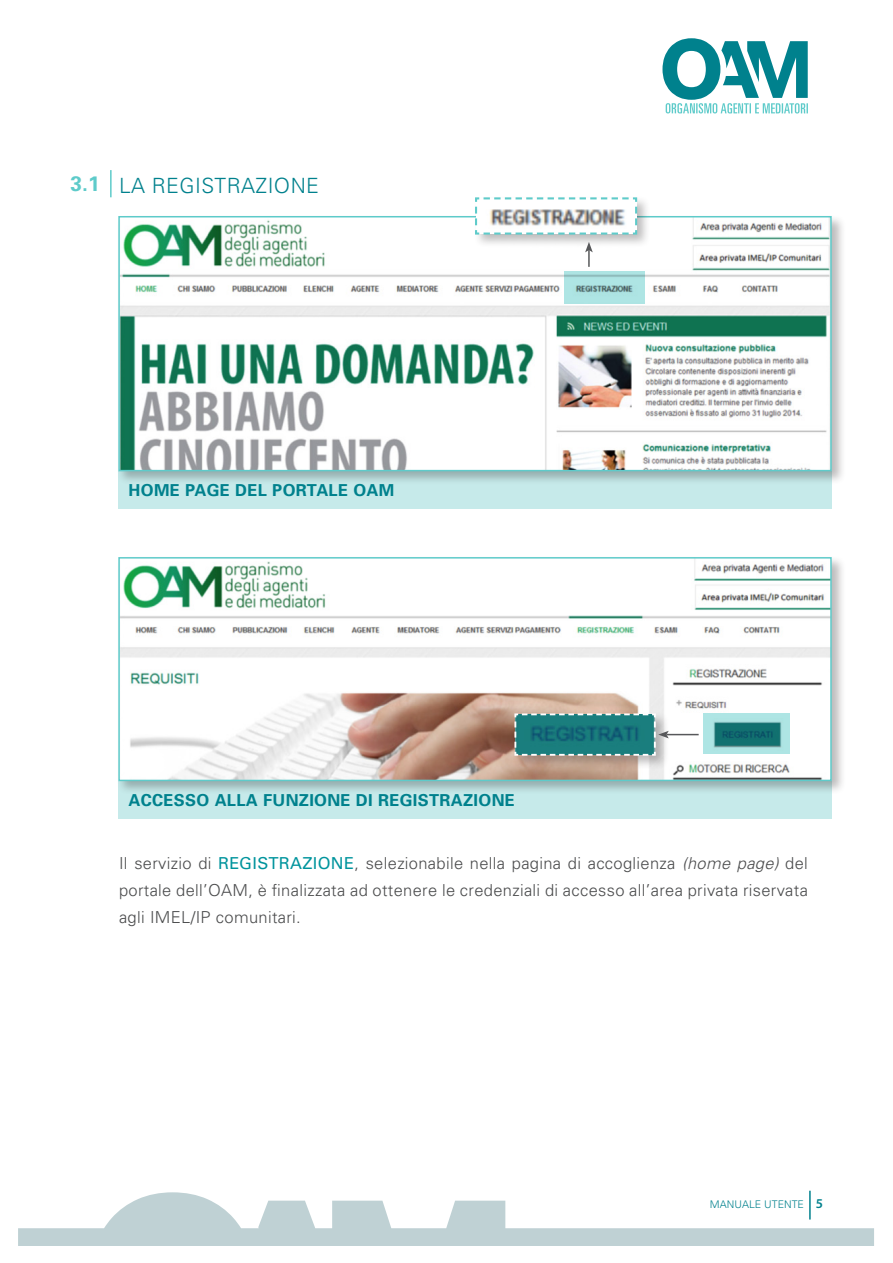
<style>
.page{position:relative;width:893px;height:1263px;background:#fff}
.page>*{position:absolute;margin:0;border:0;box-sizing:border-box;transform-origin:0 0}
.t1{font:300 21px "Univers";letter-spacing:.02em;color:#00818d}
.t2{font:700 21px "Univers";color:#5ecbca}
.Stile_di_paragrafo_1{font:300 16.5px/27px "Univers";letter-spacing:.02em;color:#4b4c4d;text-align:justify}
.Stile_di_paragrafo_1-2{font:700 16.5px "Univers";letter-spacing:.02em;color:#00818d}
.t3{font:300 10.5px "Univers";color:#00818d}
.s1{font-family:"Univers CE";font-weight:500;color:#00949d}
.s2{font-style:italic}
.s3{font-family:"Adobe Corp ID Myriad Sb";font-weight:400;font-size:13.5px}
</style>
<div class="page">
<hr style="left:809px;top:1191px;width:2px;height:28px;background:#00818d">
<svg style="left:662px;top:38px;width:146px;height:76px"></svg>
<svg style="left:18px;top:1192px;width:856px;height:54px"></svg>
<hr style="left:110px;top:170px;width:2px;height:27px;background:#5ecbca">
<div style="left:118px;top:471px;width:714px;height:38px;background:#c6eaea"></div>
<div style="left:118px;top:781px;width:714px;height:37px;background:#c6eaea"></div>
<div style="left:116px;top:214px;width:730px;height:271px;background:#231f20;opacity:.3"></div>
<img style="left:121px;top:219px;width:708px;height:249px">
<div style="left:118px;top:216px;width:714px;height:255px;border:2px solid #5ecbca"></div>
<div style="left:116px;top:555px;width:730px;height:240px;background:#231f20;opacity:.3"></div>
<img style="left:121px;top:560px;width:708px;height:218px">
<div style="left:118px;top:557px;width:714px;height:224px;border:2px solid #5ecbca"></div>
<svg style="left:564px;top:271px;width:81px;height:33px;background:#a3d7d6"></svg>
<svg style="left:703px;top:713px;width:87px;height:41px;background:#68aeaf"></svg>
<div style="left:473px;top:196px;width:178px;height:53px;background:#231f20;opacity:.3"></div>
<img style="left:474px;top:196px;width:164px;height:40px">
<div style="left:513px;top:712px;width:157px;height:57px;background:#231f20;opacity:.3"></div>
<svg style="left:585px;top:242px;width:8px;height:25px"></svg>
<hr style="left:666px;top:734px;width:33px;height:1px;background:#57585a">
<svg style="left:513px;top:712px;width:156px;height:45px;background:#428b8c"></svg>
<p class="t2" style="left:71px;top:171px;width:31px">3.1</p>
<p class="t1" style="left:119px;top:173px;width:202px">LA REGISTRAZIONE</p>
<p class="Stile_di_paragrafo_1-2" style="left:129px;top:480px;width:267px">HOME PAGE DEL PORTALE OAM</p>
<p class="Stile_di_paragrafo_1-2" style="left:129px;top:790px;width:388px">ACCESSO ALLA FUNZIONE DI REGISTRAZIONE</p>
<p class="Stile_di_paragrafo_1" style="left:119px;top:850px;width:690px">Il servizio di <span class="s1">REGISTRAZIONE</span>, selezionabile nella pagina di accoglienza <span class="s2">(home page)</span> del portale dell’OAM, è finalizzata ad ottenere le credenziali di accesso all’area privata riservata agli IMEL/IP comunitari.</p>
<p class="t3" style="left:710px;top:1198px;width:115px">MANUALE UTENTE <span class="s3">5</span></p>
</div>
